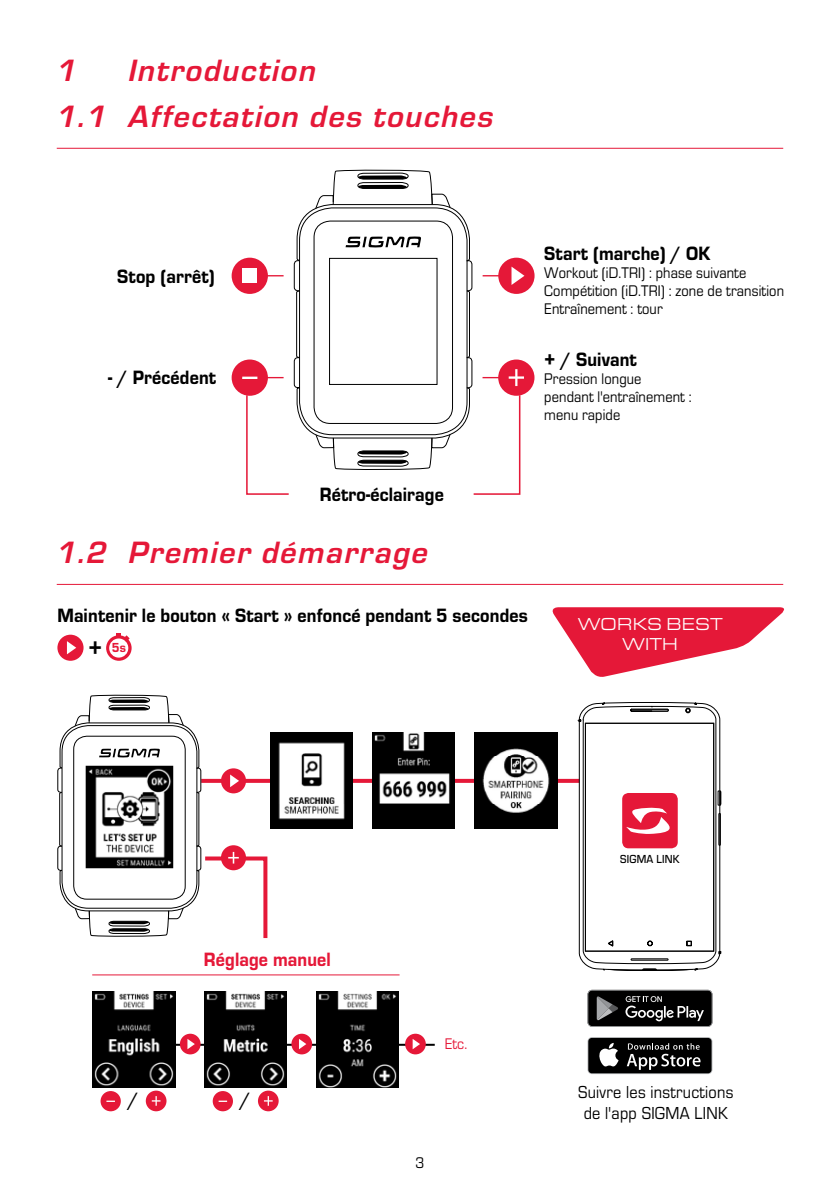
<style>
.page{position:relative;width:840px;height:1191px;background:#fff}
.page>*{position:absolute;margin:0;border:0;box-sizing:border-box;transform-origin:0 0}
.Headline-16pt{font:italic 700 32px "Eurostile OT";letter-spacing:.05em;color:#e51838}
.Fließtext{font:700 25.2px "Eurostile OT";color:#000;scale:.9 1}
.Fließtext-2{font:800 20px "Eurostile OT";letter-spacing:.01em;color:#000;scale:.9 1}
.Fließtext-3{font:800 20px "Eurostile OT";letter-spacing:.01em;color:#e51838;scale:.9 1}
.Fließtext-4{font:700 20px "Eurostile OT";color:#000;scale:.9 1}
.Fließtext-5{font:18px/21.6px "Eurostile OT";letter-spacing:.02em;color:#000;text-align:center;scale:.9 1}
.Headline-2{font:18px "Eurostile OT Ext";letter-spacing:.02em;color:#fff;scale:.9 1}
.Fließtext-6{font:16px/18px "Eurostile OT";letter-spacing:.01em;color:#000;scale:.9 1}
.Fließtext_8pt{font:16px "Eurostile OT";color:#e51838;scale:.9 1}
.Fließtext-7{font:800 13.6px "Eurostile OT";color:#e51838;scale:.9 1}
.Fließtext-8{font:500 12px "Eurostile OT";letter-spacing:.02em;color:#000;scale:.9 1}
</style>
<div class="page">
<hr style="left:57px;top:148px;width:725px;height:1px;background:#e51838">
<hr style="left:57px;top:584px;width:725px;height:1px;background:#e51838">
<svg style="left:269px;top:779px;width:303px;height:4px"></svg>
<svg style="left:552px;top:607px;width:232px;height:70px"></svg>
<svg style="left:587px;top:1037px;width:125px;height:37px"></svg>
<div style="left:588px;top:1038px;width:123px;height:35px;background:#000;border-radius:4px"></div>
<svg style="left:599px;top:1042px;width:19px;height:24px"></svg>
<svg style="left:626px;top:1043px;width:74px;height:26px"></svg>
<svg style="left:587px;top:989px;width:125px;height:37px"></svg>
<div style="left:498px;top:359px;width:36px;height:37px;background:#e51838;border-radius:50%"></div>
<div style="left:231px;top:359px;width:37px;height:37px;background:#e51838;border-radius:50%"></div>
<hr style="left:242px;top:376px;width:15px;height:3px;background:#fff">
<div style="left:498px;top:258px;width:36px;height:36px;background:#e51838;border-radius:50%"></div>
<div style="left:231px;top:258px;width:37px;height:36px;background:#e51838;border-radius:50%"></div>
<div style="left:242px;top:268px;width:15px;height:15px;background:#fff"></div>
<img style="left:270px;top:733px;width:82px;height:96px">
<img style="left:372px;top:733px;width:82px;height:96px">
<img style="left:474px;top:733px;width:82px;height:96px">
<svg style="left:57px;top:694px;width:212px;height:282px"></svg>
<hr style="left:135px;top:1043px;width:299px;height:2px;background:#000">
<div style="left:100px;top:1091px;width:21px;height:20px;background:#e51838;border-radius:50%"></div>
<svg style="left:106px;top:1100px;width:9px;height:2px"></svg>
<div style="left:146px;top:1090px;width:20px;height:21px;background:#e51838;border-radius:50%"></div>
<svg style="left:152px;top:1096px;width:8px;height:9px"></svg>
<div style="left:212px;top:1091px;width:21px;height:20px;background:#e51838;border-radius:50%"></div>
<svg style="left:218px;top:1100px;width:9px;height:2px"></svg>
<div style="left:258px;top:1090px;width:20px;height:21px;background:#e51838;border-radius:50%"></div>
<svg style="left:264px;top:1096px;width:8px;height:9px"></svg>
<div style="left:180px;top:1033px;width:20px;height:21px;background:#e51838;border-radius:50%"></div>
<svg style="left:187px;top:1039px;width:8px;height:10px"></svg>
<div style="left:291px;top:1033px;width:21px;height:21px;background:#e51838;border-radius:50%"></div>
<svg style="left:299px;top:1039px;width:7px;height:10px"></svg>
<div style="left:405px;top:1033px;width:20px;height:21px;background:#e51838;border-radius:50%"></div>
<svg style="left:412px;top:1039px;width:8px;height:10px"></svg>
<img style="left:92px;top:991px;width:83px;height:96px">
<img style="left:204px;top:991px;width:83px;height:96px">
<img style="left:316px;top:991px;width:82px;height:96px">
<hr style="left:92px;top:974px;width:307px;height:1px;background:#e51838">
<svg style="left:106px;top:635px;width:25px;height:26px"></svg>
<div style="left:109px;top:638px;width:19px;height:19px;background:#fff;border-radius:50%"></div>
<svg style="left:116px;top:633px;width:14px;height:7px"></svg>
<div style="left:57px;top:634px;width:26px;height:27px;background:#e51838;border-radius:50%"></div>
<svg style="left:67px;top:641px;width:9px;height:13px"></svg>
<svg style="left:245px;top:169px;width:279px;height:326px"></svg>
<svg style="left:572px;top:702px;width:149px;height:269px"></svg>
<p class="Headline-16pt" style="left:57px;top:52px;width:22px">1</p>
<p class="Headline-16pt" style="left:129px;top:52px;width:189px">Introduction</p>
<p class="Headline-16pt" style="left:57px;top:98px;width:438px">1.1 Affectation des touches</p>
<p class="Fließtext-2" style="left:117px;top:266px;width:110px">Stop (arrêt)</p>
<p class="Fließtext-2" style="left:108px;top:366px;width:121px">- / Précédent</p>
<p class="Fließtext-2" style="left:544px;top:242px;width:186px">Start (marche) / OK</p>
<p class="Fließtext-6" style="left:544px;top:264px;width:226px">Workout (iD.TRI) : phase suivante</p>
<p class="Fließtext-6" style="left:544px;top:282px;width:268px">Compétition (iD.TRI) : zone de transition</p>
<p class="Fließtext-6" style="left:544px;top:300px;width:133px">Entraînement : tour</p>
<p class="Fließtext-2" style="left:544px;top:348px;width:104px">+ / Suivant</p>
<p class="Fließtext-6" style="left:544px;top:370px;width:165px">Pression longue pendant l'entraînement :</p>
<p class="Fließtext-6" style="left:544px;top:406px;width:86px">menu rapide</p>
<p class="Fließtext-2" style="left:319px;top:483px;width:139px">Rétro-éclairage</p>
<p class="Headline-16pt" style="left:57px;top:534px;width:373px">1.2 Premier démarrage</p>
<p class="Fließtext-2" style="left:57px;top:604px;width:524px">Maintenir le bouton « Start » enfoncé pendant 5 secondes</p>
<p class="Fließtext" style="left:88px;top:634px;width:17px">+</p>
<p class="Fließtext-7" style="left:112px;top:640px;width:17px">5s</p>
<p class="Headline-2" style="left:577px;top:614px;width:162px">WORKS BEST</p>
<p class="Headline-2" style="left:622px;top:634px;width:63px">WITH</p>
<p class="Fließtext-3" style="left:204px;top:948px;width:143px">Réglage manuel</p>
<p class="Fließtext-4" style="left:128px;top:1088px;width:14px">/</p>
<p class="Fließtext-4" style="left:240px;top:1088px;width:14px">/</p>
<p class="Fließtext_8pt" style="left:444px;top:1035px;width:27px">Etc.</p>
<p class="Fließtext-6" style="left:415px;top:1154px;width:11px">3</p>
<p class="Fließtext-8" style="left:620px;top:852px;width:67px">SIGMA LINK</p>
<p class="Fließtext-5" style="left:577px;top:1081px;width:174px">Suivre les instructions de l'app SIGMA LINK</p>
</div>
